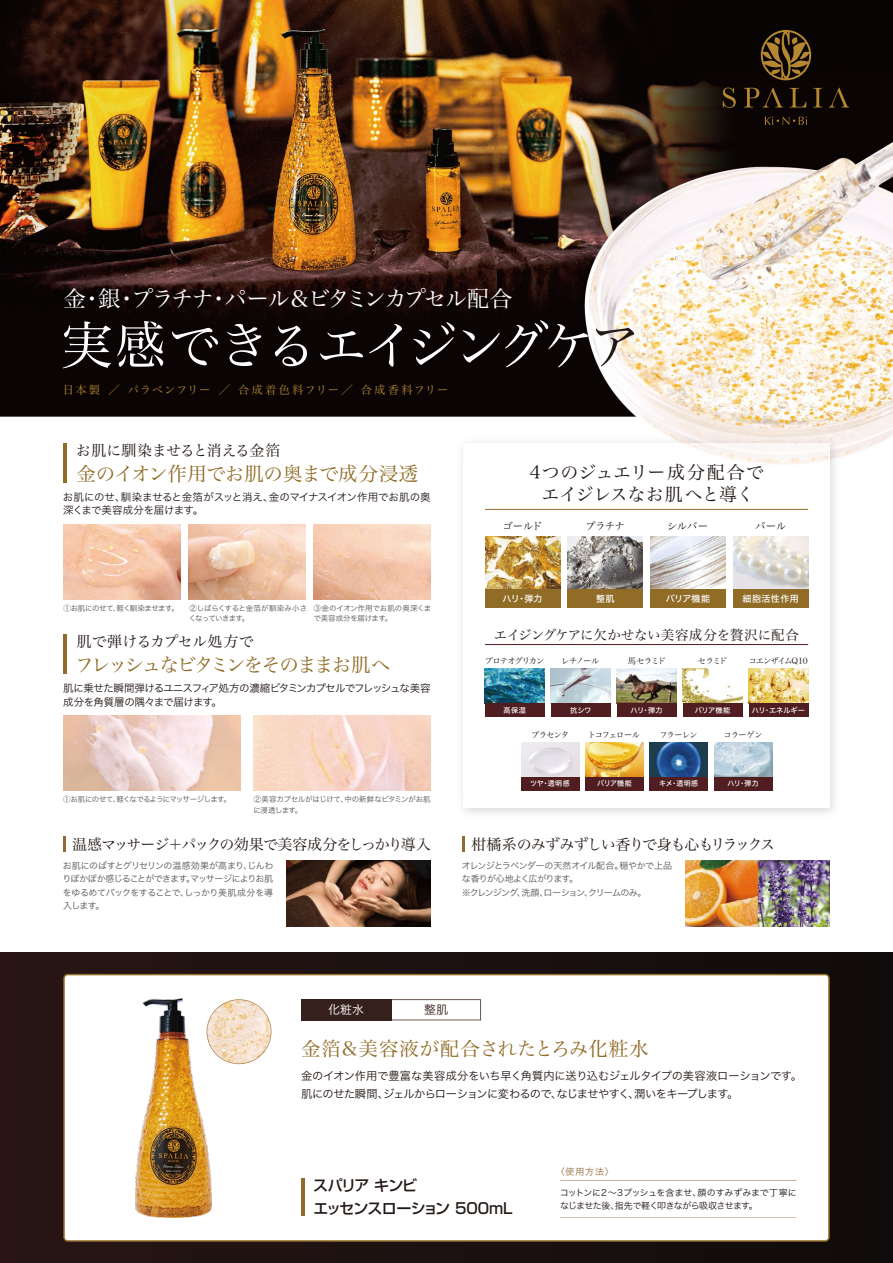
<style>
.page{position:relative;width:893px;height:1263px;background:#fff}
.page>*{position:absolute;margin:0;border:0;box-sizing:border-box;transform-origin:0 0}
.t1{font:51.75px "Hira Min Pro W3";letter-spacing:-.095em;color:#fff}
.t2{font:22.5px "Hira Min Pro W3";letter-spacing:-.09em;color:#fff}
.t3{font:19.5px "Hira Min Pro W3";letter-spacing:.025em;color:#916c27}
.t4{font:19.5px "Hira Min Pro W3";letter-spacing:-.015em;color:#916c27}
.t5{font:19.5px "Hira Min Pro W3";letter-spacing:-.1em;color:#916c27}
.t6{font:18px/22.5px "Hira Min Pro W3";letter-spacing:.01em;color:#221815;text-align:center}
.t7{font:15px "Hira Min Pro W3";letter-spacing:-.055em;color:#221815}
.t8{font:500 15px/22.5px "Shin Go Pro";letter-spacing:-.05em;color:#221815}
.t9{font:15px "Hira Min Pro W3";letter-spacing:-.075em;color:#221815}
.t10{font:15px "Hira Min Pro W3";letter-spacing:-.02em;color:#221815}
.t11{font:15px "Hira Min Pro W3";letter-spacing:.015em;color:#221815}
.t12{font:13.5px "Hira Min Pro W3";letter-spacing:-.015em;color:#221815}
.t13{font:12px "Hira Kaku Pro W3";color:#fff}
.t14{font:12px "Hira Kaku Pro W3";color:#35201c}
.t15{font:11.25px/18.8px "Hira Kaku Pro W3";letter-spacing:-.05em;color:#221815}
.t16{font:11.25px "Hira Min Pro W3";letter-spacing:.11em;color:#b58732}
.t17{font:10.5px/13.5px "Hira Kaku Pro W3";letter-spacing:-.07em;color:#221815}
.t18{font:10.5px/13.5px "Hira Kaku Pro W3";letter-spacing:-.02em;color:#221815}
.t19{font:10.5px "Hira Min Pro W3";letter-spacing:-.05em;color:#221815}
.t20{font:9px/13.5px "Hira Kaku Pro W3";letter-spacing:-.07em;color:#595757;text-align:justify}
.t21{font:9px/13.5px "Hira Kaku Pro W3";letter-spacing:-.045em;color:#221815}
.t22{font:9px "Hiragino Sans W5";letter-spacing:.045em;color:#fff}
.t23{font:9px "Hira Kaku Pro W3";color:#906c36}
.t24{font:8.4px "Hira Min Pro W3";letter-spacing:-.115em;color:#221815}
.t25{font:7.5px/10.5px "Hira Kaku Pro W3";letter-spacing:-.055em;color:#595757}
.t26{font:7.5px/10.5px "Hira Kaku Pro W3";letter-spacing:-.025em;color:#595757}
.t27{font:7.5px "Hira Kaku Pro W3";letter-spacing:-.09em;color:#595757}
.t28{font:7.5px "Hira Kaku Pro W3";letter-spacing:-.075em;color:#595757}
.t29{font:7.2px "Hiragino Sans W5";letter-spacing:.005em;color:#fff}
.s1{color:#221815}
</style>
<div class="page">
<img style="left:0;top:0;width:893px;height:927px">
<div style="left:0;top:952px;width:893px;height:311px;background:#1c1110"></div>
<div style="left:63px;top:974px;width:767px;height:268px;background:#fff"></div>
<hr style="left:301px;top:1178px;width:4px;height:37px;background:#916c27">
<div style="left:301px;top:999px;width:90px;height:21px;background:#35201c"></div>
<svg style="left:391px;top:999px;width:90px;height:21px;background:#f0eeed"></svg>
<hr style="left:560px;top:1180px;width:236px;height:1px;background:#916c27">
<hr style="left:560px;top:1217px;width:236px;height:1px;background:#916c27">
<img style="left:135px;top:999px;width:77px;height:218px">
<svg style="left:207px;top:999px;width:64px;height:65px;background:#f3e2ce"></svg>
<svg style="left:761px;top:30px;width:50px;height:50px;background:#553e18"></svg>
<svg style="left:723px;top:88px;width:13px;height:20px"></svg>
<svg style="left:790px;top:88px;width:16px;height:19px"></svg>
<svg style="left:813px;top:88px;width:9px;height:19px"></svg>
<svg style="left:744px;top:88px;width:39px;height:19px"></svg>
<svg style="left:829px;top:88px;width:20px;height:19px"></svg>
<svg style="left:765px;top:117px;width:42px;height:8px"></svg>
<hr style="left:63px;top:443px;width:3px;height:39px;background:#916c27">
<hr style="left:63px;top:634px;width:3px;height:40px;background:#916c27">
<img style="left:63px;top:524px;width:117px;height:75px">
<img style="left:189px;top:524px;width:117px;height:75px">
<img style="left:314px;top:524px;width:117px;height:75px">
<img style="left:63px;top:716px;width:177px;height:75px">
<img style="left:254px;top:716px;width:177px;height:75px">
<hr style="left:63px;top:837px;width:3px;height:15px;background:#906c36">
<img style="left:287px;top:861px;width:144px;height:66px">
<svg style="left:462px;top:837px;width:2px;height:15px"></svg>
<img style="left:686px;top:861px;width:144px;height:66px">
<img style="left:453px;top:433px;width:392px;height:390px">
<div style="left:463px;top:444px;width:367px;height:364px;background:#fff"></div>
<hr style="left:485px;top:509px;width:323px;height:1px;background:#916c27">
<hr style="left:485px;top:644px;width:323px;height:1px;background:#501d20">
<img style="left:485px;top:536px;width:75px;height:54px">
<div style="left:485px;top:590px;width:75px;height:18px;background:#916c27"></div>
<img style="left:568px;top:536px;width:75px;height:54px">
<div style="left:568px;top:590px;width:75px;height:18px;background:#916c27"></div>
<img style="left:650px;top:536px;width:75px;height:54px">
<div style="left:650px;top:590px;width:75px;height:18px;background:#916c27"></div>
<img style="left:733px;top:536px;width:75px;height:54px">
<div style="left:733px;top:590px;width:75px;height:18px;background:#916c27"></div>
<img style="left:521px;top:743px;width:58px;height:34px">
<div style="left:521px;top:777px;width:58px;height:14px;background:#501d20"></div>
<img style="left:585px;top:743px;width:58px;height:34px">
<div style="left:585px;top:777px;width:58px;height:14px;background:#501d20"></div>
<img style="left:650px;top:743px;width:58px;height:34px">
<div style="left:650px;top:777px;width:58px;height:14px;background:#501d20"></div>
<img style="left:714px;top:743px;width:58px;height:34px">
<div style="left:714px;top:777px;width:58px;height:14px;background:#501d20"></div>
<img style="left:485px;top:669px;width:59px;height:34px">
<div style="left:485px;top:703px;width:59px;height:14px;background:#501d20"></div>
<img style="left:551px;top:669px;width:59px;height:34px">
<div style="left:551px;top:703px;width:59px;height:14px;background:#501d20"></div>
<img style="left:617px;top:669px;width:59px;height:34px">
<div style="left:617px;top:703px;width:59px;height:14px;background:#501d20"></div>
<img style="left:683px;top:669px;width:59px;height:34px">
<div style="left:683px;top:703px;width:59px;height:14px;background:#501d20"></div>
<img style="left:749px;top:669px;width:59px;height:34px">
<div style="left:749px;top:703px;width:59px;height:14px;background:#501d20"></div>
<h2 class="t2" style="left:63px;top:280px;width:450px">金・銀・プラチナ・パール＆ビタミンカプセル配合</h2>
<h1 class="t1" style="left:61px;top:301px;width:581px">実感できるエイジングケ<span class="s1">ア</span></h1>
<p class="t16" style="left:63px;top:380px;width:387px">日本製 ／ パラベンフリー ／ 合成着色料フリー／ 合成香料フリー</p>
<h3 class="t10" style="left:76px;top:437px;width:206px">お肌に馴染ませると消える金箔</h3>
<h3 class="t4" style="left:77px;top:457px;width:343px">金のイオン作用でお肌の奥まで成分浸透</h3>
<p class="t18" style="left:63px;top:489px;width:369px">お肌にのせ、馴染ませると金箔がスッと消え、金のマイナスイオン作用でお肌の奥深くまで美容成分を届けます。</p>
<p class="t28" style="left:63px;top:601px;width:117px">①お肌にのせて、軽く馴染ませます。</p>
<p class="t25" style="left:189px;top:602px;width:120px">②しばらくすると金箔が馴染み小さくなっていきます。</p>
<p class="t26" style="left:313px;top:602px;width:119px">③金のイオン作用でお肌の奥深くまで美容成分を届けます。</p>
<h3 class="t11" style="left:77px;top:629px;width:179px">肌で弾けるカプセル処方で</h3>
<h3 class="t5" style="left:75px;top:648px;width:317px">フレッシュなビタミンをそのままお肌へ</h3>
<p class="t17" style="left:63px;top:681px;width:369px">肌に乗せた瞬間弾けるユニスフィア処方の濃縮ビタミンカプセルでフレッシュな美容成分を角質層の隅々まで届けます。</p>
<p class="t27" style="left:63px;top:792px;width:169px">①お肌にのせて、軽くなでるようにマッサージします。</p>
<p class="t25" style="left:254px;top:793px;width:179px">②美容カプセルがはじけて、中の新鮮なビタミンがお肌に浸透します。</p>
<h3 class="t7" style="left:72px;top:831px;width:360px">温感マッサージ＋パックの効果で美容成分をしっかり導入</h3>
<p class="t20" style="left:63px;top:858px;width:212px">お肌にのばすとグリセリンの温感効果が高まり、じんわりぽかぽか感じることができます。マッサージによりお肌をゆるめてパックをすることで、しっかり美肌成分を導入します。</p>
<h3 class="t6" style="left:530px;top:459px;width:235px">4つのジュエリー成分配合でエイジレスなお肌へと導く</h3>
<p class="t19" style="left:503px;top:517px;width:41px">ゴールド</p>
<p class="t19" style="left:585px;top:517px;width:41px">プラチナ</p>
<p class="t19" style="left:667px;top:517px;width:42px">シルバー</p>
<p class="t19" style="left:755px;top:517px;width:33px">パール</p>
<p class="t22" style="left:502px;top:591px;width:42px">ハリ・弾力</p>
<p class="t22" style="left:596px;top:591px;width:20px">整肌</p>
<p class="t22" style="left:666px;top:591px;width:46px">バリア機能</p>
<p class="t22" style="left:743px;top:591px;width:58px">細胞活性作用</p>
<h3 class="t12" style="left:494px;top:624px;width:306px">エイジングケアに欠かせない美容成分を贅沢に配合</h3>
<p class="t24" style="left:485px;top:653px;width:61px">プロテオグリカン</p>
<p class="t29" style="left:504px;top:703px;width:24px">高保湿</p>
<p class="t24" style="left:561px;top:653px;width:40px">レチノール</p>
<p class="t29" style="left:570px;top:703px;width:23px">抗シワ</p>
<p class="t24" style="left:628px;top:653px;width:39px">馬セラミド</p>
<p class="t29" style="left:630px;top:703px;width:34px">ハリ・弾力</p>
<p class="t24" style="left:698px;top:653px;width:31px">セラミド</p>
<p class="t29" style="left:695px;top:703px;width:37px">バリア機能</p>
<p class="t24" style="left:748px;top:653px;width:61px">コエンザイムQ10</p>
<p class="t29" style="left:752px;top:703px;width:55px">ハリ・エネルギー</p>
<p class="t24" style="left:531px;top:727px;width:40px">プラセンタ</p>
<p class="t29" style="left:530px;top:777px;width:41px">ツヤ・透明感</p>
<p class="t24" style="left:588px;top:727px;width:54px">トコフェロール</p>
<p class="t29" style="left:597px;top:777px;width:36px">バリア機能</p>
<p class="t24" style="left:660px;top:727px;width:40px">フラーレン</p>
<p class="t29" style="left:659px;top:777px;width:40px">キメ・透明感</p>
<p class="t24" style="left:723px;top:727px;width:41px">コラーゲン</p>
<p class="t29" style="left:727px;top:777px;width:33px">ハリ・弾力</p>
<h3 class="t9" style="left:471px;top:831px;width:306px">柑橘系のみずみずしい香りで身も心もリラックス</h3>
<p class="t20" style="left:462px;top:858px;width:212px;text-align:left">オレンジとラベンダーの天然オイル配合。穏やかで上品な香りが心地よく広がります。<br>※クレンジング、洗顔、ローション、クリームのみ。</p>
<h3 class="t13" style="left:328px;top:999px;width:37px">化粧水</h3>
<h3 class="t14" style="left:424px;top:999px;width:25px">整肌</h3>
<h3 class="t3" style="left:301px;top:1032px;width:349px">金箔&amp;美容液が配合されたとろみ化粧水</h3>
<p class="t15" style="left:301px;top:1065px;width:503px">金のイオン作用で豊富な美容成分をいち早く角質内に送り込むジェルタイプの美容液ローションです。肌にのせた瞬間、ジェルからローションに変わるので、なじませやすく、潤いをキープします。</p>
<h3 class="t8" style="left:313px;top:1172px;width:201px">スパリア キンビ<br>エッセンスローション 500mL</h3>
<p class="t23" style="left:556px;top:1163px;width:60px">〈使用方法〉</p>
<p class="t21" style="left:560px;top:1185px;width:239px">コットンに2～3プッシュを含ませ、顔のすみずみまで丁寧になじませた後、指先で軽く叩きながら吸収させます。</p>
</div>
